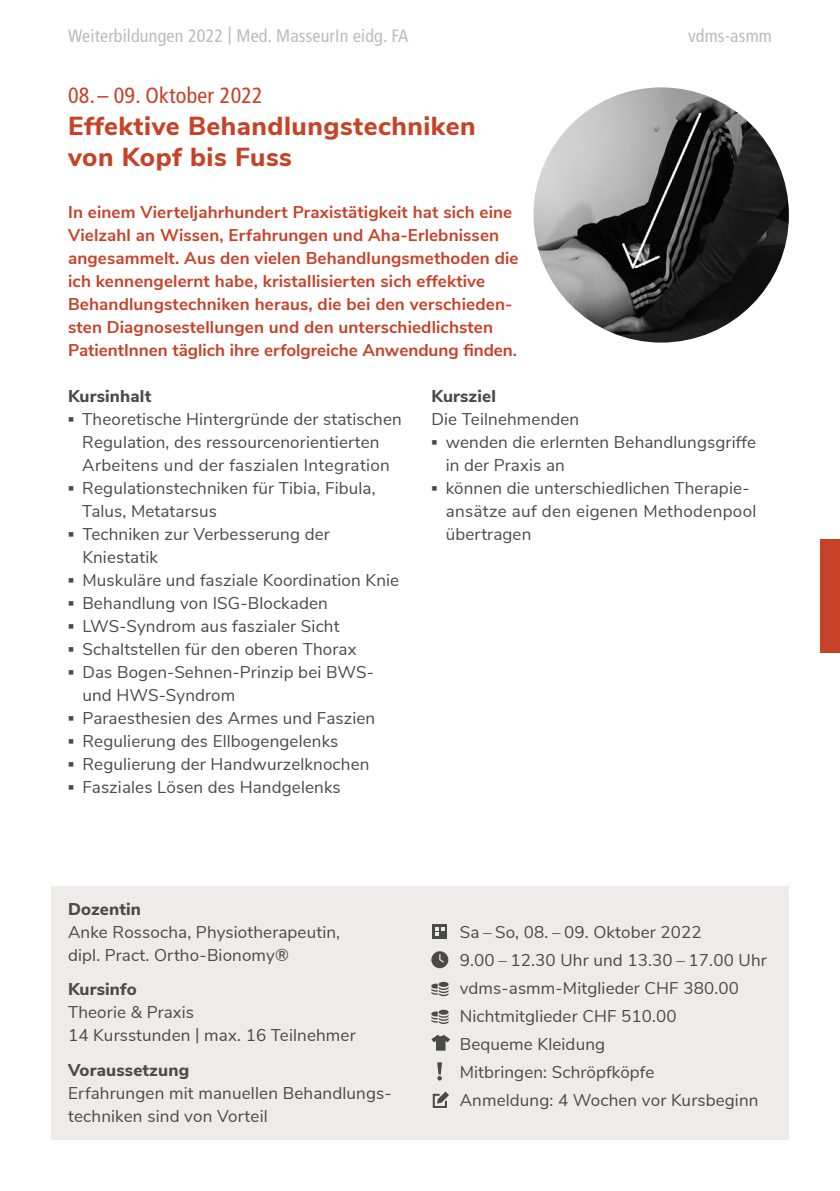
<style>
.page{position:relative;width:840px;height:1191px;background:#fff}
.page>*{position:absolute;margin:0;border:0;box-sizing:border-box;transform-origin:0 0}
.t1{font:800 26px/31px "Nunito Sans";letter-spacing:.02em;color:#c74227}
.t2{font:condensed 22px "Frutiger LT Std";letter-spacing:.01em;color:#c74227}
.t3{font:condensed 18px "Frutiger LT Std";letter-spacing:.01em;color:#bcbcbc}
.t4{font:17px/23px "Nunito Sans";letter-spacing:.01em;color:#4a4a49}
.t5{font:700 17px/23px "Nunito Sans";letter-spacing:.01em;color:#c74227}
.t6{font:800 17px "Nunito Sans";letter-spacing:.01em;color:#4a4a49}
.s1{font-family:"Arial";font-weight:700}
</style>
<div class="page">
<div style="left:819px;top:539px;width:20px;height:113px;background:#c74227"></div>
<div style="left:51px;top:886px;width:737px;height:254px;background:#eeebea"></div>
<svg style="left:431px;top:1035px;width:19px;height:15px"></svg>
<div style="left:431px;top:951px;width:17px;height:17px;background:#4a4a49;border-radius:50%"></div>
<svg style="left:439px;top:954px;width:5px;height:9px"></svg>
<div style="left:432px;top:924px;width:14px;height:14px;background:#4a4a49"></div>
<svg style="left:435px;top:927px;width:9px;height:8px"></svg>
<svg style="left:431px;top:982px;width:17px;height:14px"></svg>
<svg style="left:431px;top:1009px;width:17px;height:15px"></svg>
<svg style="left:432px;top:1091px;width:17px;height:17px"></svg>
<svg style="left:437px;top:1062px;width:5px;height:18px"></svg>
<img style="left:533px;top:87px;width:255px;height:255px;border-radius:128px">
<p class="t3" style="left:68px;top:25px;width:342px">Weiterbildungen 2022 | Med. MasseurIn eidg. FA</p>
<p class="t3" style="left:687px;top:25px;width:85px">vdms-asmm</p>
<p class="t2" style="left:68px;top:82px;width:196px">08.– 09. Oktober 2022</p>
<h1 class="t1" style="left:68px;top:109px;width:409px">Effektive Behandlungstechniken von Kopf bis Fuss</h1>
<p class="t5" style="left:68px;top:199px;width:452px">In einem Vierteljahrhundert Praxistätigkeit hat sich eine Vielzahl an Wissen, Erfahrungen und Aha-Erlebnissen angesammelt. Aus den vielen Behandlungsmethoden die ich kennengelernt habe, kristallisierten sich effektive Behandlungstechniken heraus, die bei den verschieden&shy;sten Diagnosestellungen und den unterschiedlichsten PatientInnen täglich ihre erfolgreiche Anwendung finden.</p>
<p class="t6" style="left:68px;top:383px;width:85px">Kursinhalt</p>
<p class="t4" style="left:68px;top:406px;width:335px;text-align:center"><span class="s1">▪</span> Theoretische Hintergründe der statischen<br>Regulation, des ressourcenorientierten<br>Arbeitens und der faszialen Integration</p>
<p class="t4" style="left:82px;top:475px;width:295px;text-indent:-14px"><span class="s1">▪</span> Regulationstechniken für Tibia, Fibula,<br>Talus, Metatarsus</p>
<p class="t4" style="left:82px;top:521px;width:249px;text-indent:-14px"><span class="s1">▪</span> Techniken zur Verbesserung der<br>Kniestatik</p>
<p class="t4" style="left:68px;top:567px;width:332px"><span class="s1">▪</span> Muskuläre und fasziale Koordination Knie</p>
<p class="t4" style="left:68px;top:590px;width:261px"><span class="s1">▪</span> Behandlung von ISG-Blockaden</p>
<p class="t4" style="left:68px;top:613px;width:273px"><span class="s1">▪</span> LWS-Syndrom aus faszialer Sicht</p>
<p class="t4" style="left:68px;top:636px;width:290px"><span class="s1">▪</span> Schaltstellen für den oberen Thorax</p>
<p class="t4" style="left:82px;top:659px;width:293px;text-indent:-14px"><span class="s1">▪</span> Das Bogen-Sehnen-Prinzip bei BWS&shy;und HWS-Syndrom</p>
<p class="t4" style="left:68px;top:705px;width:308px"><span class="s1">▪</span> Paraesthesien des Armes und Faszien</p>
<p class="t4" style="left:68px;top:728px;width:271px"><span class="s1">▪</span> Regulierung des Ellbogengelenks</p>
<p class="t4" style="left:68px;top:751px;width:302px"><span class="s1">▪</span> Regulierung der Handwurzelknochen</p>
<p class="t4" style="left:68px;top:774px;width:274px"><span class="s1">▪</span> Fasziales Lösen des Handgelenks</p>
<p class="t6" style="left:431px;top:383px;width:66px">Kursziel</p>
<p class="t4" style="left:431px;top:406px;width:149px">Die Teilnehmenden</p>
<p class="t4" style="left:445px;top:429px;width:312px;text-indent:-14px"><span class="s1">▪</span> wenden die erlernten Behandlungsgriffe in der Praxis an</p>
<p class="t4" style="left:445px;top:475px;width:312px;text-indent:-14px"><span class="s1">▪</span> können die unterschiedlichen Therapie&shy;ansätze auf den eigenen Methodenpool übertragen</p>
<p class="t6" style="left:68px;top:896px;width:74px">Dozentin</p>
<p class="t4" style="left:68px;top:919px;width:273px">Anke Rossocha, Physiotherapeutin, dipl. Pract. Ortho-Bionomy®</p>
<p class="t6" style="left:68px;top:977px;width:70px">Kursinfo</p>
<p class="t4" style="left:68px;top:1000px;width:289px">Theorie &amp; Praxis<br>14 Kursstunden | max. 16 Teilnehmer</p>
<p class="t6" style="left:68px;top:1057px;width:122px">Voraussetzung</p>
<p class="t4" style="left:68px;top:1080px;width:325px">Erfahrungen mit manuellen Behandlungs&shy;techniken sind von Vorteil</p>
<p class="t4" style="left:459px;top:917px;width:308px;line-height:28px">Sa – So, 08. – 09. Oktober 2022<br>9.00 – 12.30 Uhr und 13.30 – 17.00 Uhr vdms-asmm-Mitglieder CHF 380.00<br>Nichtmitglieder CHF 510.00<br>Bequeme Kleidung<br>Mitbringen: Schröpfköpfe<br>Anmeldung: 4 Wochen vor Kursbeginn</p>
</div>
